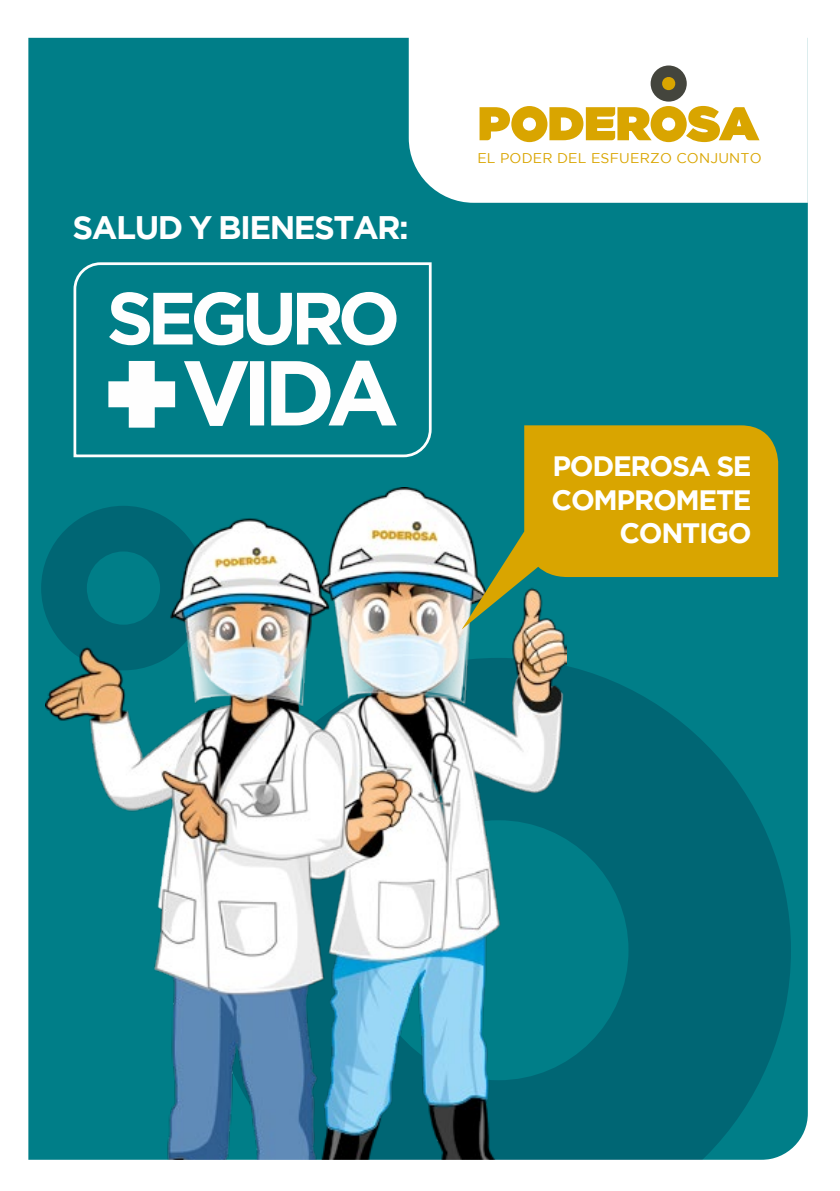
<style>
.page{position:relative;width:840px;height:1191px;background:#fff}
.page>*{position:absolute;margin:0;border:0;box-sizing:border-box;transform-origin:0 0}
.t1{font:700 32.4px "Gotham";letter-spacing:-.045em;color:#fff}
.t2{font:700 28px/33.6px "Gotham";letter-spacing:-.045em;color:#fff;text-align:right}
.t3{font:14px "Gotham";letter-spacing:.015em;color:#d9a500}
</style>
<div class="page">
<div style="left:28px;top:38px;width:779px;height:1121px;background:#007e88"></div>
<svg style="left:566px;top:658px;width:224px;height:501px;background:#006c79"></svg>
<svg style="left:41px;top:506px;width:4px;height:164px"></svg>
<svg style="left:408px;top:37px;width:399px;height:166px"></svg>
<div style="left:650px;top:65px;width:36px;height:37px;background:#44453d;border-radius:50%"></div>
<svg style="left:662px;top:77px;width:13px;height:14px"></svg>
<svg style="left:479px;top:106px;width:280px;height:36px"></svg>
<img style="left:45px;top:488px;width:521px;height:671px">
<svg style="left:461px;top:425px;width:316px;height:204px;background:#8a9736"></svg>
<svg style="left:72px;top:261px;width:361px;height:197px"></svg>
<svg style="left:28px;top:1159px;width:742px;height:1px"></svg>
<p class="t1" style="left:73px;top:209px;width:337px">SALUD Y BIENESTAR:</p>
<p class="t3" style="left:477px;top:150px;width:286px">EL PODER DEL ESFUERZO CONJUNTO</p>
<p class="t2" style="left:551px;top:448px;width:201px">PODEROSA SE<br>COMPROMETE<br>CONTIGO</p>
</div>
